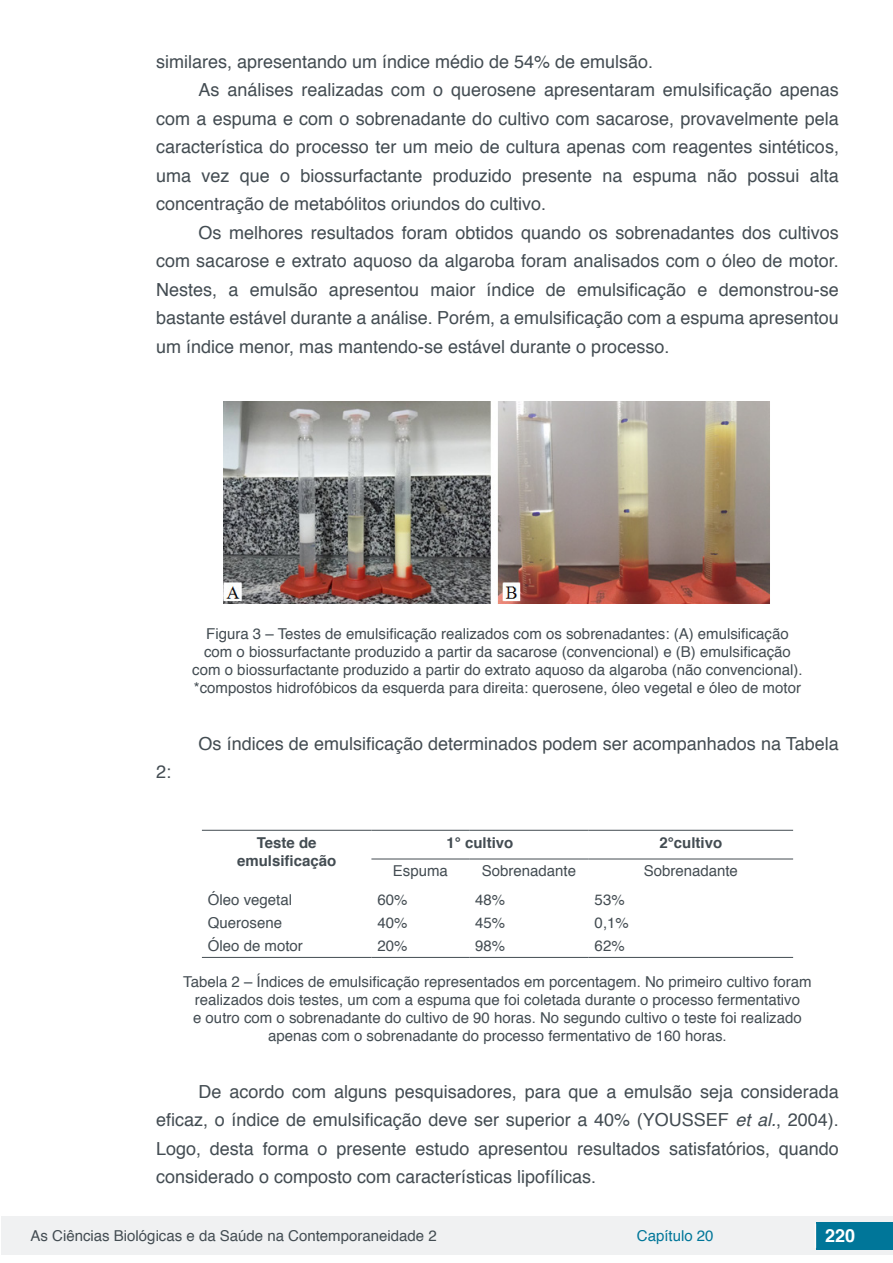
<style>
.page{position:relative;width:893px;height:1263px;background:#fff}
.page>*{position:absolute;margin:0;border:0;box-sizing:border-box;transform-origin:0 0}
.txt{font:18px/28.5px "Helvetica";color:#434c52;text-align:justify}
.t1{font:700 18px "Helvetica";color:#fff}
.info_tab_gra_imag{font:15px/18px "Helvetica";color:#434c52;text-align:center}
.tab_txt{font:15px "Helvetica";color:#434c52}
.tab_txt-2{font:700 15px/18px "Helvetica";color:#434c52;text-align:center}
.t2{font:15px "Helvetica";color:#007699}
.s1{font-style:italic}
</style>
<div class="page">
<div style="left:1px;top:1216px;width:891px;height:38px;background:#f0f1f2"></div>
<div style="left:816px;top:1222px;width:77px;height:27px;background:#007699"></div>
<svg style="left:815px;top:1224px;width:1px;height:24px"></svg>
<img style="left:224px;top:401px;width:546px;height:203px">
<hr style="left:202px;top:830px;width:169px;height:1px;background:#434c52">
<hr style="left:202px;top:957px;width:169px;height:1px;background:#434c52">
<hr style="left:371px;top:957px;width:98px;height:1px;background:#434c52">
<hr style="left:469px;top:957px;width:120px;height:1px;background:#434c52">
<hr style="left:589px;top:957px;width:204px;height:1px;background:#434c52">
<hr style="left:371px;top:830px;width:98px;height:1px;background:#434c52">
<hr style="left:469px;top:830px;width:120px;height:1px;background:#434c52">
<hr style="left:589px;top:830px;width:204px;height:1px;background:#434c52">
<hr style="left:371px;top:859px;width:98px;height:1px;background:#434c52">
<hr style="left:469px;top:859px;width:120px;height:1px;background:#434c52">
<hr style="left:589px;top:859px;width:204px;height:1px;background:#434c52">
<p class="txt" style="left:156px;top:47px;width:499px">similares, apresentando um índice médio de 54% de emulsão.</p>
<p class="txt" style="left:156px;top:76px;width:684px;text-indent:43px">As análises realizadas com o querosene apresentaram emulsificação apenas com a espuma e com o sobrenadante do cultivo com sacarose, provavelmente pela característica do processo ter um meio de cultura apenas com reagentes sintéticos, uma vez que o biossurfactante produzido presente na espuma não possui alta concentração de metabólitos oriundos do cultivo.</p>
<p class="txt" style="left:156px;top:218px;width:684px;text-indent:43px">Os melhores resultados foram obtidos quando os sobrenadantes dos cultivos com sacarose e extrato aquoso da algaroba foram analisados com o óleo de motor.<br>Nestes, a emulsão apresentou maior índice de emulsificação e demonstrou-se bastante estável durante a análise. Porém, a emulsificação com a espuma apresentou um índice menor, mas mantendo-se estável durante o processo.</p>
<p class="info_tab_gra_imag" style="left:192px;top:625px;width:612px">Figura 3 – Testes de emulsificação realizados com os sobrenadantes: (A) emulsificação com o biossurfactante produzido a partir da sacarose (convencional) e (B) emulsificação com o biossurfactante produzido a partir do extrato aquoso da algaroba (não convencional). *compostos hidrofóbicos da esquerda para direita: querosene, óleo vegetal e óleo de motor</p>
<p class="txt" style="left:156px;top:758px;width:17px">2:</p>
<p class="txt" style="left:199px;top:730px;width:642px">Os índices de emulsificação determinados podem ser acompanhados na Tabela</p>
<p class="tab_txt-2" style="left:237px;top:833px;width:101px">Teste de emulsificação</p>
<p class="tab_txt-2" style="left:447px;top:833px;width:68px">1° cultivo</p>
<p class="tab_txt-2" style="left:659px;top:833px;width:64px">2°cultivo</p>
<p class="tab_txt" style="left:393px;top:859px;width:57px">Espuma</p>
<p class="tab_txt" style="left:482px;top:859px;width:96px">Sobrenadante</p>
<p class="tab_txt" style="left:644px;top:859px;width:96px">Sobrenadante</p>
<p class="tab_txt" style="left:208px;top:888px;width:86px">Óleo vegetal</p>
<p class="tab_txt" style="left:377px;top:888px;width:32px">60%</p>
<p class="tab_txt" style="left:475px;top:888px;width:32px">48%</p>
<p class="tab_txt" style="left:595px;top:888px;width:32px">53%</p>
<p class="tab_txt" style="left:208px;top:911px;width:76px">Querosene</p>
<p class="tab_txt" style="left:377px;top:911px;width:32px">40%</p>
<p class="tab_txt" style="left:475px;top:911px;width:32px">45%</p>
<p class="tab_txt" style="left:595px;top:911px;width:36px">0,1%</p>
<p class="tab_txt" style="left:208px;top:934px;width:97px">Óleo de motor</p>
<p class="tab_txt" style="left:377px;top:934px;width:32px">20%</p>
<p class="tab_txt" style="left:475px;top:934px;width:32px">98%</p>
<p class="tab_txt" style="left:595px;top:934px;width:32px">62%</p>
<p class="info_tab_gra_imag" style="left:183px;top:973px;width:630px">Tabela 2 – Índices de emulsificação representados em porcentagem. No primeiro cultivo foram realizados dois testes, um com a espuma que foi coletada durante o processo fermentativo<br>e outro com o sobrenadante do cultivo de 90 horas. No segundo cultivo o teste foi realizado apenas com o sobrenadante do processo fermentativo de 160 horas.</p>
<p class="txt" style="left:156px;top:1078px;width:684px;text-indent:43px">De acordo com alguns pesquisadores, para que a emulsão seja considerada eficaz, o índice de emulsificação deve ser superior a 40% (YOUSSEF <span class="s1">et al.</span>, 2004).<br>Logo, desta forma o presente estudo apresentou resultados satisfatórios, quando considerado o composto com características lipofílicas.</p>
<p class="info_tab_gra_imag" style="left:31px;top:1227px;width:408px">As Ciências Biológicas e da Saúde na Contemporaneidade 2</p>
<p class="t2" style="left:637px;top:1224px;width:78px">Capítulo 20</p>
<p class="t1" style="left:825px;top:1221px;width:32px">220</p>
</div>
